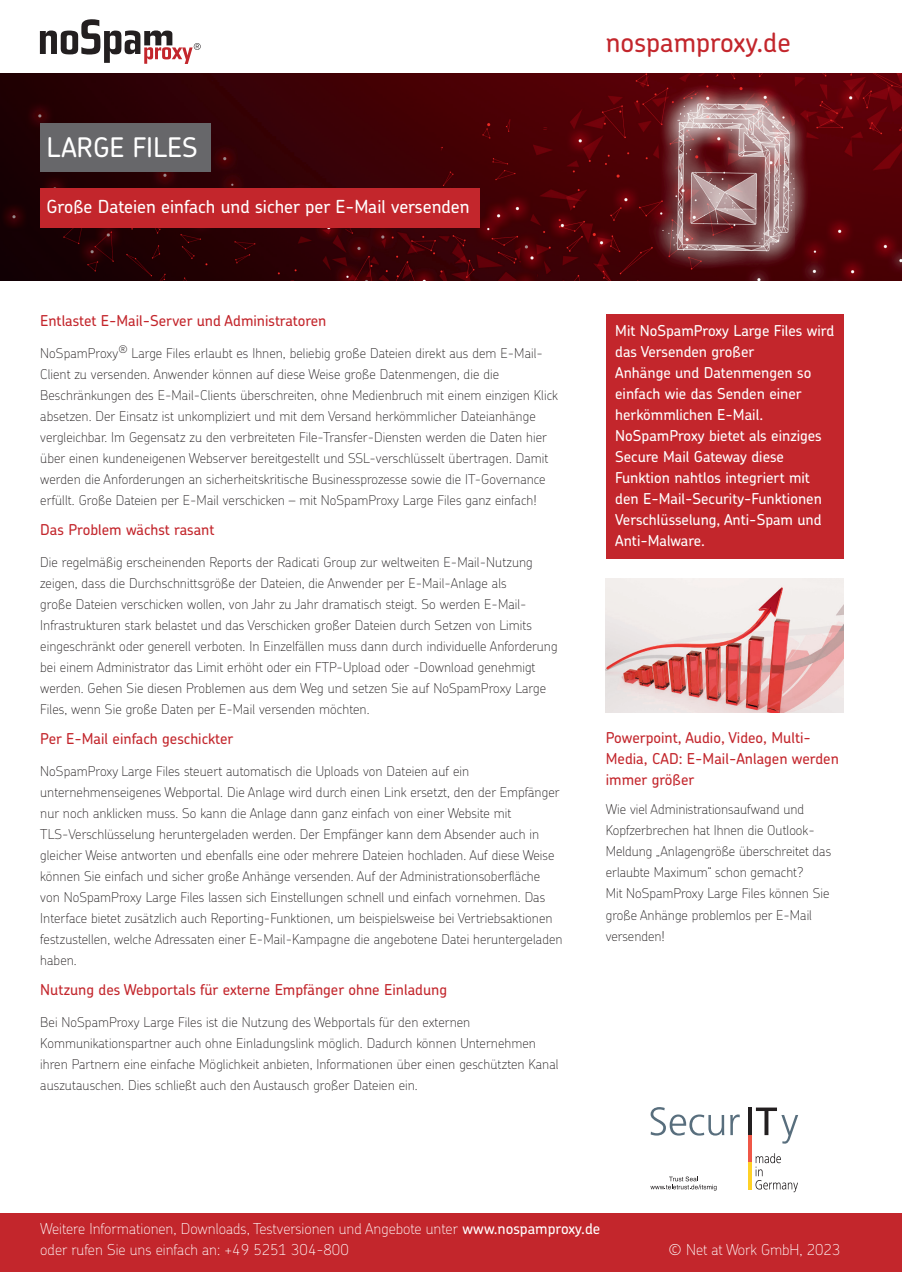
<style>
.page{position:relative;width:902px;height:1272px;background:#fff}
.page>*{position:absolute;margin:0;border:0;box-sizing:border-box;transform-origin:0 0}
.t1{font:500 27px "Chevin Pro";color:#c3262c}
.t2{font:500 27px "Chevin Std";color:#fff}
.t3{font:500 18px "Chevin Std";color:#fff}
.t4{font:500 15px/21px "Chevin Pro";color:#fff}
.t5{font:500 15px/21px "Chevin Pro";color:#c3262c}
.t6{font:100 15px/21px "Chevin Pro";color:#fff}
.t7{font:100 13.5px/21px "Chevin Pro";letter-spacing:.005em;color:#231f20}
.s1{font-weight:500}
</style>
<div class="page">
<div style="left:605px;top:315px;width:238px;height:244px;background:#c3262c"></div>
<img style="left:0;top:73px;width:901px;height:208px">
<svg style="left:40px;top:19px;width:161px;height:45px"></svg>
<div style="left:40px;top:188px;width:439px;height:40px;background:#c3262c"></div>
<div style="left:40px;top:123px;width:170px;height:48px;background:#67676a"></div>
<img style="left:605px;top:579px;width:238px;height:133px">
<div style="left:0;top:1213px;width:901px;height:58px;background:#c3262c"></div>
<svg style="left:748px;top:1107px;width:3px;height:27px"></svg>
<svg style="left:748px;top:1134px;width:3px;height:28px"></svg>
<svg style="left:748px;top:1162px;width:3px;height:27px"></svg>
<svg style="left:650px;top:1107px;width:74px;height:28px"></svg>
<svg style="left:730px;top:1114px;width:9px;height:21px"></svg>
<svg style="left:755px;top:1107px;width:43px;height:36px"></svg>
<svg style="left:755px;top:1153px;width:43px;height:39px"></svg>
<svg style="left:650px;top:1176px;width:66px;height:14px"></svg>
<h1 class="t2" style="left:47px;top:129px;width:153px">LARGE FILES</h1>
<h2 class="t3" style="left:47px;top:194px;width:424px">Große Dateien einfach und sicher per E-Mail versenden</h2>
<p class="t5" style="left:40px;top:310px;width:288px">Entlastet E-Mail-Server und Administratoren</p>
<p class="t7" style="left:40px;top:342px;width:519px">NoSpamProxy<sup>®</sup> Large Files erlaubt es Ihnen, beliebig große Dateien direkt aus dem E-Mail-Client zu versenden. Anwender können auf diese Weise große Datenmengen, die die Beschränkungen des E-Mail-Clients überschreiten, ohne Medienbruch mit einem einzigen Klick absetzen. Der Einsatz ist unkompliziert und mit dem Versand herkömmlicher Dateianhänge vergleichbar. Im Gegensatz zu den verbreiteten File-Transfer-Diensten werden die Daten hier über einen kundeneigenen Webserver bereitgestellt und SSL-verschlüsselt übertragen. Damit werden die Anforderungen an sicherheitskritische Businessprozesse sowie die IT-Governance erfüllt. Große Dateien per E-Mail verschicken – mit NoSpamProxy Large Files ganz einfach!</p>
<p class="t5" style="left:40px;top:519px;width:176px">Das Problem wächst rasant</p>
<p class="t7" style="left:40px;top:551px;width:519px">Die regelmäßig erscheinenden Reports der Radicati Group zur weltweiten E-Mail-Nutzung zeigen, dass die Durchschnittsgröße der Dateien, die Anwender per E-Mail-Anlage als<br>große Dateien verschicken wollen, von Jahr zu Jahr dramatisch steigt. So werden E-Mail-Infrastrukturen stark belastet und das Verschicken großer Dateien durch Setzen von Limits eingeschränkt oder generell verboten. In Einzelfällen muss dann durch individuelle Anforderung bei einem Administrator das Limit erhöht oder ein FTP-Upload oder -Download genehmigt werden. Gehen Sie diesen Problemen aus dem Weg und setzen Sie auf NoSpamProxy Large Files, wenn Sie große Daten per E-Mail versenden möchten.</p>
<p class="t5" style="left:40px;top:727px;width:194px">Per E-Mail einfach geschickter</p>
<p class="t7" style="left:40px;top:759px;width:524px">NoSpamProxy Large Files steuert automatisch die Uploads von Dateien auf ein unternehmenseigenes Webportal. Die Anlage wird durch einen Link ersetzt, den der Empfänger nur noch anklicken muss. So kann die Anlage dann ganz einfach von einer Website mit TLS-Verschlüsselung heruntergeladen werden. Der Empfänger kann dem Absender auch in gleicher Weise antworten und ebenfalls eine oder mehrere Dateien hochladen. Auf diese Weise können Sie einfach und sicher große Anhänge versenden. Auf der Administrationsoberfläche von NoSpamProxy Large Files lassen sich Einstellungen schnell und einfach vornehmen. Das Interface bietet zusätzlich auch Reporting-Funktionen, um beispielsweise bei Vertriebsaktionen festzustellen, welche Adressaten einer E-Mail-Kampagne die angebotene Datei heruntergeladen haben.</p>
<p class="t5" style="left:40px;top:978px;width:408px">Nutzung des Webportals für externe Empfänger ohne Einladung</p>
<p class="t7" style="left:40px;top:1010px;width:519px">Bei NoSpamProxy Large Files ist die Nutzung des Webportals für den externen Kommunikationspartner auch ohne Einladungslink möglich. Dadurch können Unternehmen ihren Partnern eine einfache Möglichkeit anbieten, Informationen über einen geschützten Kanal auszutauschen. Dies schließt auch den Austausch großer Dateien ein.</p>
<h1 class="t1" style="left:605px;top:25px;width:186px">nospamproxy.de</h1>
<p class="t4" style="left:615px;top:319px;width:220px">Mit NoSpamProxy Large Files wird das Versenden großer<br>Anhänge und Datenmengen so einfach wie das Senden einer herkömmlichen E-Mail.<br>NoSpamProxy bietet als einziges<br>Secure Mail Gateway diese<br>Funktion nahtlos integriert mit den E-Mail-Security-Funktionen<br>Verschlüsselung, Anti-Spam und<br>Anti-Malware.</p>
<p class="t5" style="left:605px;top:726px;width:234px">Powerpoint, Audio, Video, Multi-<br>Media, CAD: E-Mail-Anlagen werden immer größer</p>
<p class="t7" style="left:605px;top:798px;width:227px">Wie viel Administrationsaufwand und Kopfzerbrechen hat Ihnen die Outlook-Meldung „Anlagengröße überschreitet das erlaubte Maximum“ schon gemacht?<br>Mit NoSpamProxy Large Files können Sie große Anhänge problemlos per E-Mail versenden!</p>
<p class="t6" style="left:40px;top:1217px;width:561px">Weitere Informationen, Downloads, Testversionen und Angebote unter <span class="s1">www.nospamproxy.de </span>oder rufen Sie uns einfach an: +49 5251 304-800</p>
<p class="t6" style="left:668px;top:1238px;width:173px">© Net at Work GmbH, 2023</p>
</div>
